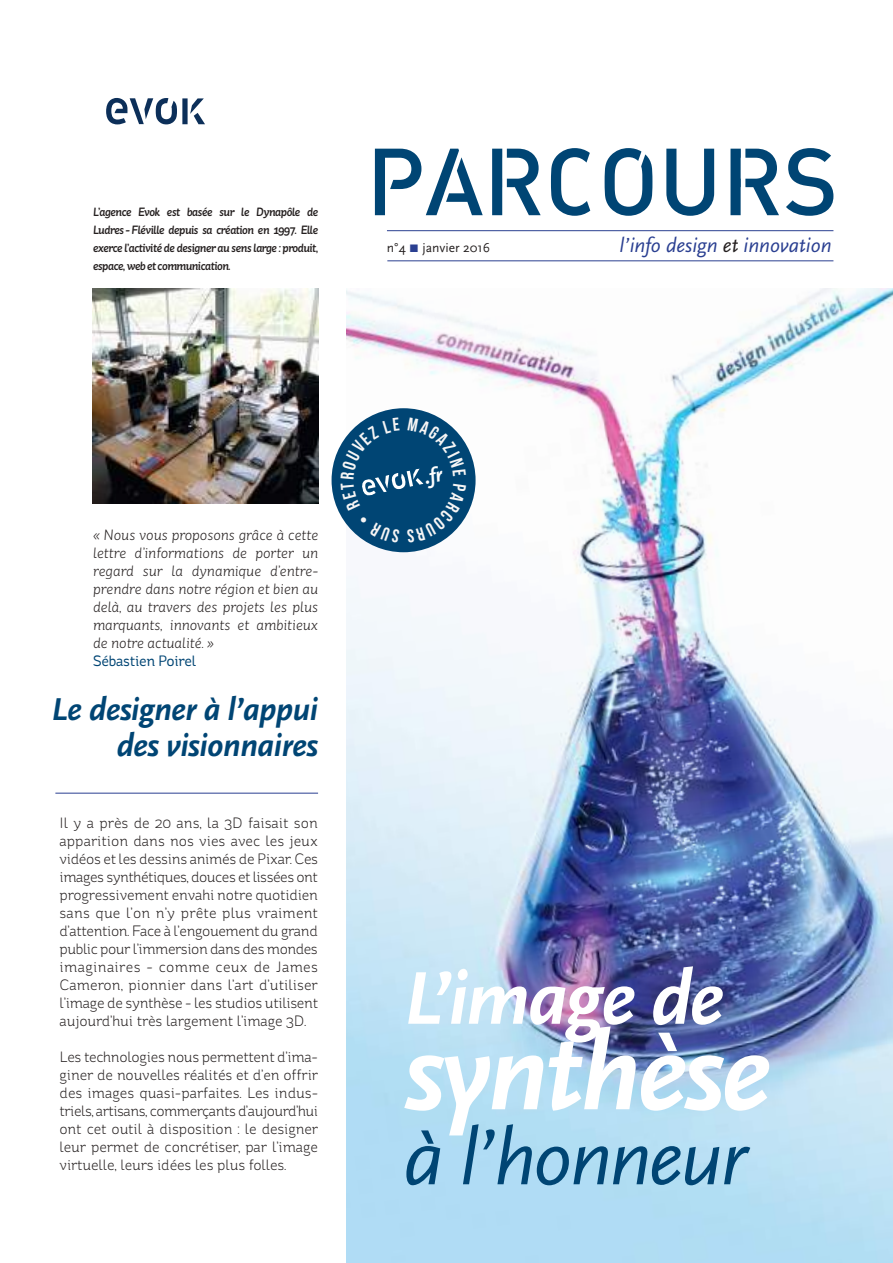
<style>
.page{position:relative;width:893px;height:1263px;background:#fff}
.page>*{position:absolute;margin:0;border:0;box-sizing:border-box;transform-origin:0 0}
.t1{font:italic 700 112.5px "Scala Sans";letter-spacing:-.03em;color:#fff}
.t2{font:italic 81.6px "Scala Sans";letter-spacing:-.03em;color:#004574}
.t3{font:italic 700 78px "Scala Sans";letter-spacing:-.03em;color:#fff}
.t4{font:italic 700 33px/36px "Scala Sans";letter-spacing:-.02em;color:#004574;text-align:right}
.t5{font:italic 21px "Scala Sans";color:#2a3f91}
.t6{font:300 15px/18px "St Ryde";letter-spacing:-.01em;color:#241f1f;text-align:justify}
.t7{font:italic 300 15px/18px "St Ryde";letter-spacing:-.01em;color:#241f1f;text-align:justify}
.t8{font:15px "St Ryde";letter-spacing:-.02em;color:#004574}
.t9{font:13.5px "Scala Sans";color:#241f1f}
.t10{font:italic 500 12px/18px "St Ryde";letter-spacing:-.05em;color:#241f1f;text-align:justify}
.s1{font-family:"Arial";font-size:16.2px;color:#2a3f91}
.s2{color:#241f1f}
</style>
<div class="page">
<svg style="left:106px;top:98px;width:99px;height:26px"></svg>
<hr style="left:387px;top:230px;width:446px;height:1px;background:#2a3f91">
<hr style="left:387px;top:261px;width:446px;height:1px;background:#2a3f91">
<img style="left:93px;top:288px;width:225px;height:215px">
<hr style="left:55px;top:793px;width:263px;height:1px;background:#2a3f91">
<svg style="left:666px;top:149px;width:48px;height:67px"></svg>
<svg style="left:786px;top:148px;width:47px;height:68px"></svg>
<svg style="left:492px;top:149px;width:49px;height:66px"></svg>
<svg style="left:730px;top:149px;width:49px;height:66px"></svg>
<svg style="left:375px;top:149px;width:108px;height:66px"></svg>
<svg style="left:605px;top:148px;width:47px;height:68px"></svg>
<svg style="left:551px;top:148px;width:39px;height:68px"></svg>
<img style="left:346px;top:288px;width:547px;height:975px">
<div style="left:332px;top:408px;width:144px;height:144px;background:#004574;border-radius:50%"></div>
<svg style="left:341px;top:417px;width:125px;height:126px"></svg>
<p class="t10" style="left:93px;top:203px;width:227px">L’agence Evok est basée sur le Dynapôle de Ludres-Fléville depuis sa création en 1997. Elle exerce l’activité de designer au sens large : produit, espace, web et communication.</p>
<p class="t9" style="left:387px;top:240px;width:105px">n°4 <span class="s1">■</span> janvier 2016</p>
<h3 class="t5" style="left:620px;top:234px;width:213px">l’info design <span class="s2">et</span> innovation</h3>
<p class="t7" style="left:93px;top:526px;width:227px">« Nous vous proposons grâce à cette lettre d’informations de porter un regard sur la dynamique d’entre&shy;prendre dans notre région et bien au delà, au travers des projets les plus marquants, innovants et ambitieux de notre actualité. »</p>
<p class="t8" style="left:93px;top:652px;width:105px">Sébastien Poirel</p>
<h3 class="t4" style="left:52px;top:692px;width:268px">Le designer à l’appui des visionnaires</h3>
<p class="t6" style="left:60px;top:814px;width:260px">Il y a près de 20 ans, la 3D faisait son apparition dans nos vies avec les jeux vidéos et les dessins animés de Pixar. Ces images synthétiques, douces et lissées ont progressivement envahi notre quotidien sans que l’on n’y prête plus vraiment d’attention. Face à l’engouement du grand public pour l’immersion dans des mondes imaginaires - comme ceux de James Cameron, pionnier dans l’art d’utiliser l’image de synthèse - les studios utilisent aujourd’hui très largement l’image 3D.</p>
<p class="t6" style="left:60px;top:1048px;width:260px">Les technologies nous permettent d’ima&shy;giner de nouvelles réalités et d’en offrir des images quasi-parfaites. Les indus&shy;triels, artisans, commerçants d’aujourd’hui ont cet outil à disposition : le designer leur permet de concrétiser, par l’image virtuelle, leurs idées les plus folles.</p>
<h3 class="t3" style="left:404px;top:956px;width:322px">L’image de</h3>
<h1 class="t1" style="left:404px;top:1012px;width:368px">synthèse</h1>
<h2 class="t2" style="left:404px;top:1113px;width:344px">à l’honneur</h2>
</div>
